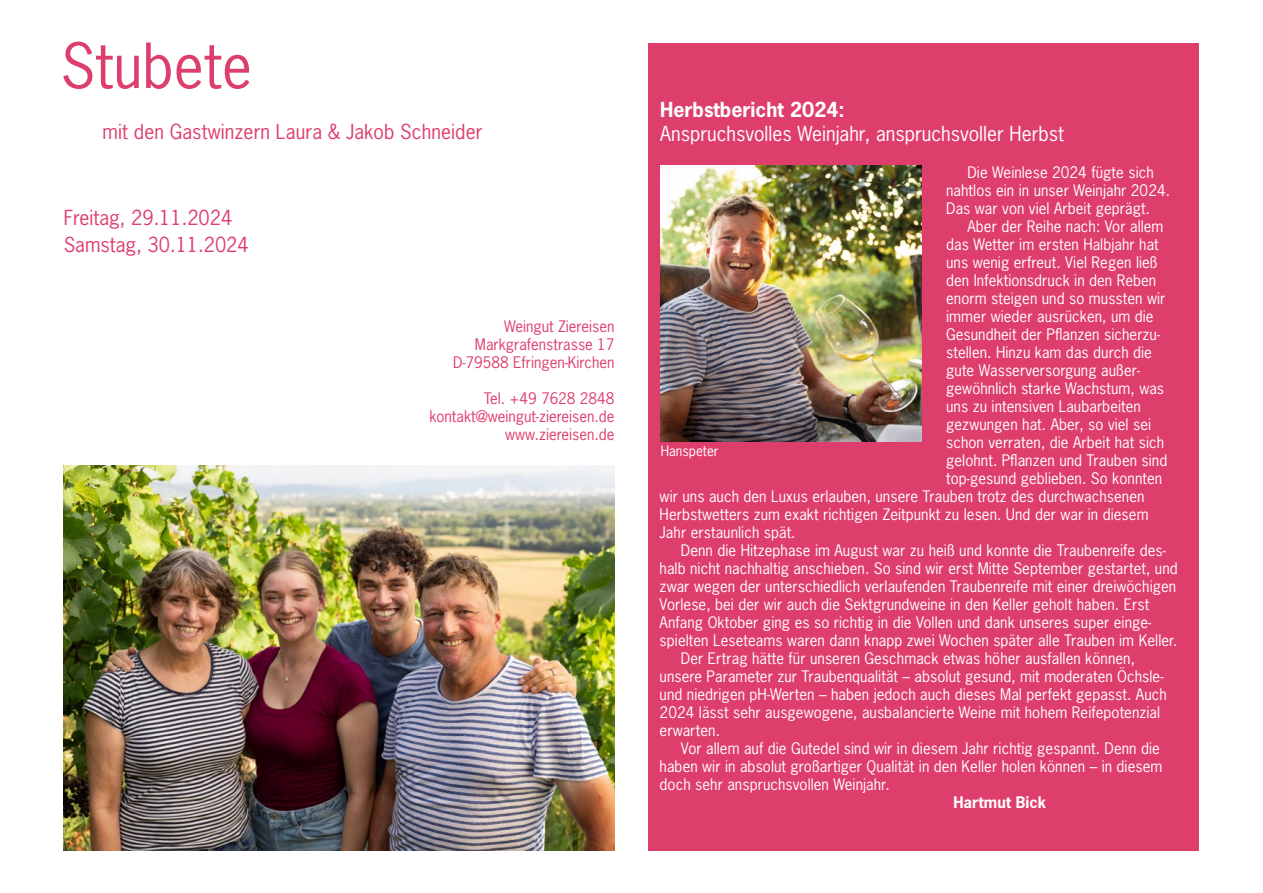
<style>
.page{position:relative;width:1263px;height:893px;background:#fff}
.page>*{position:absolute;margin:0;border:0;box-sizing:border-box;transform-origin:0 0}
.t1{font:58.5px "News Gothic Std";letter-spacing:.005em;color:#de3e6c}
.t2{font:19.5px/27px "News Gothic Std";letter-spacing:.005em;color:#de3e6c}
.t3{font:19.5px "News Gothic Std";color:#fff}
.t4{font:700 19.5px "News Gothic Std";color:#fff}
.t5{font:15px/18px "News Gothic Std";letter-spacing:.005em;color:#fff}
.t6{font:15px/18px "News Gothic Std";color:#de3e6c;text-align:right}
.t7{font:700 15px "News Gothic Std";letter-spacing:.005em;color:#fff}
.t8{font:13.5px "News Gothic Std";color:#fff}
</style>
<div class="page">
<div style="left:648px;top:43px;width:551px;height:807px;background:#de3e6c"></div>
<img style="left:64px;top:465px;width:550px;height:385px">
<img style="left:660px;top:166px;width:262px;height:275px">
<h1 class="t1" style="left:61px;top:28px;width:193px">Stubete</h1>
<h2 class="t2" style="left:103px;top:118px;width:381px">mit den Gastwinzern Laura &amp; Jakob Schneider</h2>
<h2 class="t2" style="left:64px;top:204px;width:186px">Freitag, 29.11.2024<br>Samstag, 30.11.2024</h2>
<p class="t6" style="left:453px;top:317px;width:163px">Weingut Ziereisen<br>Markgrafenstrasse 17<br>D-79588 Efringen-Kirchen</p>
<p class="t6" style="left:429px;top:389px;width:186px">Tel. +49 7628 2848 kontakt@weingut-ziereisen.de www.ziereisen.de</p>
<h2 class="t4" style="left:660px;top:97px;width:186px">Herbstbericht 2024:</h2>
<h2 class="t3" style="left:660px;top:121px;width:405px">Anspruchsvolles Weinjahr, anspruchsvoller Herbst</h2>
<p class="t5" style="left:946px;top:163px;width:225px;text-indent:21px">Die Weinlese 2024 fügte sich nahtlos ein in unser Weinjahr 2024.<br>Das war von viel Arbeit geprägt.</p>
<p class="t5" style="left:967px;top:217px;width:198px">Aber der Reihe nach: Vor allem</p>
<p class="t5" style="left:946px;top:235px;width:214px">das Wetter im ersten Halbjahr hat</p>
<p class="t5" style="left:946px;top:253px;width:213px">uns wenig erfreut. Viel Regen ließ</p>
<p class="t5" style="left:946px;top:271px;width:212px">den Infektionsdruck in den Reben</p>
<p class="t5" style="left:946px;top:289px;width:221px">enorm steigen und so mussten wir</p>
<p class="t5" style="left:946px;top:307px;width:209px">immer wieder ausrücken, um die</p>
<p class="t5" style="left:946px;top:325px;width:215px">Gesundheit der Pflanzen sicherzu-</p>
<p class="t5" style="left:946px;top:343px;width:207px">stellen. Hinzu kam das durch die</p>
<p class="t5" style="left:946px;top:361px;width:195px">gute Wasserversorgung außer-</p>
<p class="t5" style="left:946px;top:379px;width:219px">gewöhnlich starke Wachstum, was</p>
<p class="t5" style="left:946px;top:397px;width:196px">uns zu intensiven Laubarbeiten</p>
<p class="t5" style="left:946px;top:415px;width:207px">gezwungen hat. Aber, so viel sei</p>
<p class="t5" style="left:946px;top:433px;width:219px">schon verraten, die Arbeit hat sich</p>
<p class="t5" style="left:946px;top:451px;width:223px">gelohnt. Pflanzen und Trauben sind</p>
<p class="t5" style="left:946px;top:469px;width:218px">top-gesund geblieben. So konnten</p>
<p class="t5" style="left:660px;top:487px;width:486px">wir uns auch den Luxus erlauben, unsere Trauben trotz des durchwachsenen</p>
<p class="t5" style="left:660px;top:505px;width:490px">Herbstwetters zum exakt richtigen Zeitpunkt zu lesen. Und der war in diesem</p>
<p class="t5" style="left:660px;top:523px;width:137px">Jahr erstaunlich spät.</p>
<p class="t5" style="left:681px;top:541px;width:486px">Denn die Hitzephase im August war zu heiß und konnte die Traubenreife des-</p>
<p class="t5" style="left:660px;top:559px;width:520px">halb nicht nachhaltig anschieben. So sind wir erst Mitte September gestartet, und</p>
<p class="t5" style="left:660px;top:577px;width:518px">zwar wegen der unterschiedlich verlaufenden Traubenreife mit einer dreiwöchigen</p>
<p class="t5" style="left:660px;top:595px;width:491px">Vorlese, bei der wir auch die Sektgrundweine in den Keller geholt haben. Erst</p>
<p class="t5" style="left:660px;top:613px;width:493px">Anfang Oktober ging es so richtig in die Vollen und dank unseres super einge-</p>
<p class="t5" style="left:660px;top:631px;width:519px">spielten Leseteams waren dann knapp zwei Wochen später alle Trauben im Keller.</p>
<p class="t5" style="left:681px;top:649px;width:456px">Der Ertrag hätte für unseren Geschmack etwas höher ausfallen können,</p>
<p class="t5" style="left:660px;top:667px;width:505px">unsere Parameter zur Traubenqualität – absolut gesund, mit moderaten Öchsle-</p>
<p class="t5" style="left:660px;top:685px;width:509px">und niedrigen pH-Werten – haben jedoch auch dieses Mal perfekt gepasst. Auch</p>
<p class="t5" style="left:660px;top:703px;width:502px">2024 lässt sehr ausgewogene, ausbalancierte Weine mit hohem Reifepotenzial</p>
<p class="t5" style="left:660px;top:721px;width:62px">erwarten.</p>
<p class="t5" style="left:681px;top:739px;width:480px">Vor allem auf die Gutedel sind wir in diesem Jahr richtig gespannt. Denn die</p>
<p class="t5" style="left:660px;top:757px;width:504px">haben wir in absolut großartiger Qualität in den Keller holen können – in diesem</p>
<p class="t5" style="left:660px;top:775px;width:232px">doch sehr anspruchsvollen Weinjahr.</p>
<p class="t7" style="left:953px;top:792px;width:94px">Hartmut Bick</p>
<p class="t8" style="left:661px;top:442px;width:59px">Hanspeter</p>
</div>
